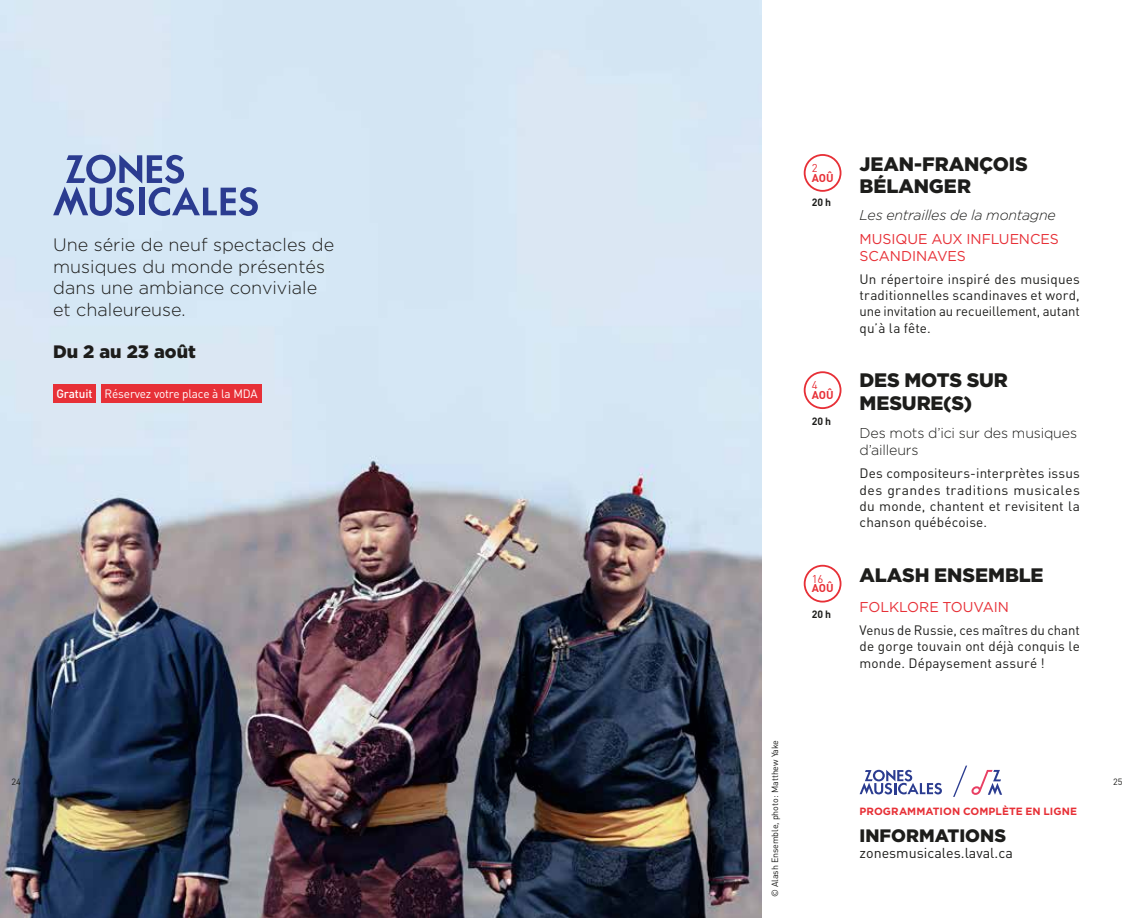
<style>
.page{position:relative;width:1134px;height:918px;background:#fff}
.page>*{position:absolute;margin:0;border:0;box-sizing:border-box;transform-origin:0 0}
.t1{font:900 19.5px/22.5px "Gotham HTF";letter-spacing:-.005em;color:#1d1d1b}
.t2{font:300 18px/21.6px "Gotham HTF";color:#1d1d1b}
.t3{font:900 18px "Gotham HTF";color:#1d1d1b}
.t4{font:14.25px/17.1px "Gotham HTF";letter-spacing:-.005em;color:#e73037}
.t5{font:300 14.25px/17.1px "Gotham HTF";letter-spacing:-.01em;color:#1d1d1b}
.t6{font:italic 300 14.25px "Gotham HTF";letter-spacing:-.02em;color:#1d1d1b}
.t7{font:14.25px "DIN";color:#1d1d1b}
.t8{font:13.5px/16.2px "DIN";letter-spacing:.01em;color:#1d1d1b;text-align:justify}
.t9{font:12px "DIN";letter-spacing:-.01em;color:#fff}
.t10{font:700 11.25px "DIN";letter-spacing:-.005em;color:#e73037}
.t11{font:11.25px "DIN";color:#e73037}
.t12{font:700 10.5px "Gotham HTF";letter-spacing:.005em;color:#e73037}
.t13{font:700 10.5px "DIN";color:#1d1d1b}
.t14{font:9px "DIN";letter-spacing:-.01em;color:#1d1d1b}
.s1{font-weight:500}
</style>
<div class="page">
<img style="left:0;top:0;width:762px;height:918px">
<div style="left:804px;top:154px;width:37px;height:38px;border:2px solid #e73037;border-radius:50%"></div>
<div style="left:804px;top:371px;width:37px;height:38px;border:2px solid #e73037;border-radius:50%"></div>
<div style="left:804px;top:565px;width:37px;height:38px;border:2px solid #e73037;border-radius:50%"></div>
<div style="left:101px;top:384px;width:160px;height:18px;background:#e73037"></div>
<div style="left:53px;top:384px;width:43px;height:18px;background:#e73037"></div>
<svg style="left:53px;top:155px;width:205px;height:61px;background:#9dafd3"></svg>
<svg style="left:860px;top:770px;width:82px;height:24px"></svg>
<svg style="left:953px;top:766px;width:49px;height:31px"></svg>
<h2 class="t2" style="left:53px;top:234px;width:283px">Une série de neuf spectacles de musiques du monde présentés dans une ambiance conviviale et chaleureuse.</h2>
<h2 class="t3" style="left:53px;top:341px;width:144px">Du 2 au 23 août</h2>
<p class="t9" style="left:56px;top:386px;width:203px"><span class="s1">Gratuit</span> Réservez votre place à la MDA</p>
<p class="t11" style="left:812px;top:160px;width:7px">2</p>
<p class="t10" style="left:812px;top:170px;width:23px">AOÛ</p>
<p class="t13" style="left:812px;top:195px;width:21px">20 h</p>
<p class="t11" style="left:812px;top:378px;width:7px">4</p>
<p class="t10" style="left:812px;top:388px;width:23px">AOÛ</p>
<p class="t13" style="left:812px;top:414px;width:21px">20 h</p>
<p class="t11" style="left:812px;top:571px;width:13px">16</p>
<p class="t10" style="left:812px;top:581px;width:23px">AOÛ</p>
<p class="t13" style="left:812px;top:607px;width:21px">20 h</p>
<h1 class="t1" style="left:860px;top:152px;width:170px">JEAN-FRANÇOIS<br>BÉLANGER</h1>
<p class="t6" style="left:860px;top:207px;width:198px">Les entrailles de la montagne</p>
<p class="t4" style="left:860px;top:230px;width:201px">MUSIQUE AUX INFLUENCES<br>SCANDINAVES</p>
<p class="t8" style="left:860px;top:271px;width:222px">Un répertoire inspiré des musiques traditionnelles scandinaves et word, une invitation au recueillement, autant qu’à la fête.</p>
<h1 class="t1" style="left:860px;top:369px;width:150px">DES MOTS SUR<br>MESURE(S)</h1>
<p class="t5" style="left:860px;top:425px;width:219px">Des mots d’ici sur des musiques d’ailleurs</p>
<p class="t8" style="left:860px;top:465px;width:222px">Des compositeurs-interprètes issus des grandes traditions musicales du monde, chantent et revisitent la chanson québécoise.</p>
<h1 class="t1" style="left:860px;top:563px;width:185px">ALASH ENSEMBLE</h1>
<p class="t4" style="left:860px;top:598px;width:151px">FOLKLORE TOUVAIN</p>
<p class="t8" style="left:860px;top:622px;width:222px">Venus de Russie, ces maîtres du chant de gorge touvain ont déjà conquis le monde. Dépaysement assuré !</p>
<p class="t14" style="left:769px;top:897px;width:159px;rotate:-90deg">© Alash Ensemble, photo: Matthew Yake</p>
<p class="t14" style="left:12px;top:776px;width:11px">24</p>
<p class="t14" style="left:1113px;top:776px;width:11px">25</p>
<p class="t12" style="left:860px;top:805px;width:219px">PROGRAMMATION COMPLÈTE EN LIGNE</p>
<h2 class="t3" style="left:860px;top:825px;width:148px">INFORMATIONS</h2>
<p class="t7" style="left:860px;top:844px;width:155px">zonesmusicales.laval.ca</p>
</div>
